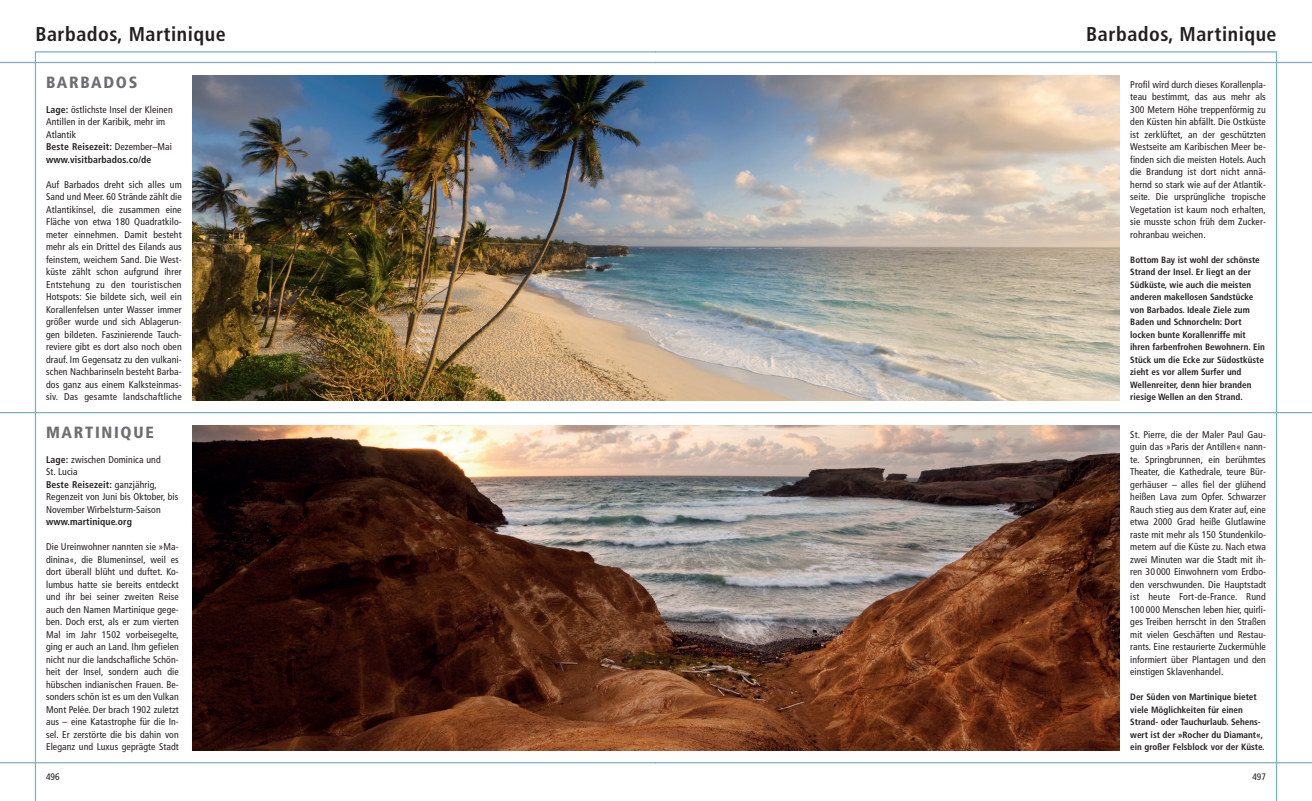
<style>
.page{position:relative;width:1312px;height:801px;background:#fff}
.page>*{position:absolute;margin:0;border:0;box-sizing:border-box;transform-origin:0 0}
.t1{font:700 condensed 20px "Frutiger";letter-spacing:.025em;color:#231f20}
.t2{font:900 condensed 16.25px "Frutiger";letter-spacing:.105em;color:#6d6e71}
.t3{font:condensed 9.75px/12.5px "Frutiger";letter-spacing:.01em;color:#231f20;text-align:justify}
.t4{font:700 condensed 9.75px "Frutiger";letter-spacing:.01em;color:#231f20}
.t5{font:condensed 9.38px "Frutiger";color:#231f20}
.t6{font:700 condensed 9.12px/12.5px "Frutiger";color:#231f20}
.s1{font-weight:700}
</style>
<div class="page">
<img style="left:0;top:51px;width:656px;height:750px">
<img style="left:656px;top:51px;width:655px;height:750px">
<h1 class="t1" style="left:35px;top:26px;width:192px">Barbados, Martinique</h1>
<h2 class="t2" style="left:46px;top:76px;width:93px">BARBADOS</h2>
<p class="t3" style="left:46px;top:104px;width:128px;text-align:left"><span class="s1">Lage:</span> östlichste Insel der Kleinen<br>Antillen in der Karibik, mehr im<br>Atlantik<br><span class="s1">Beste Reisezeit:</span> Dezember–Mai <span class="s1">www.visitbarbados.co/de</span></p>
<p class="t3" style="left:46px;top:179px;width:137px">Auf Barbados dreht sich alles um Sand und Meer. 60 Strände zählt die Atlantikinsel, die zusammen eine Fläche von etwa 180 Quadratkilo&shy;meter einnehmen. Damit besteht mehr als ein Drittel des Eilands aus feinstem, weichem Sand. Die West&shy;küste zählt schon aufgrund ihrer Entstehung zu den touristischen Hotspots: Sie bildete sich, weil ein Korallenfelsen unter Wasser immer größer wurde und sich Ablagerun&shy;gen bildeten. Faszinierende Tauch&shy;reviere gibt es dort also noch oben drauf. Im Gegensatz zu den vulkani&shy;schen Nachbarinseln besteht Barba&shy;dos ganz aus einem Kalksteinmas&shy;siv. Das gesamte landschaftliche</p>
<h2 class="t2" style="left:46px;top:426px;width:109px">MARTINIQUE</h2>
<p class="t3" style="left:46px;top:454px;width:134px;text-align:left"><span class="s1">Lage:</span> zwischen Dominica und<br>St. Lucia<br><span class="s1">Beste Reisezeit:</span> ganzjährig,<br>Regenzeit von Juni bis Oktober, bis<br>November Wirbelsturm-Saison</p>
<p class="t4" style="left:46px;top:518px;width:87px">www.martinique.org</p>
<p class="t3" style="left:46px;top:541px;width:134px">Die Ureinwohner nannten sie »Ma&shy;dinina«, die Blumeninsel, weil es dort überall blüht und duftet. Ko&shy;lumbus hatte sie bereits entdeckt und ihr bei seiner zweiten Reise auch den Namen Martinique gege&shy;ben. Doch erst, als er zum vierten Mal im Jahr 1502 vorbeisegelte, ging er auch an Land. Ihm gefielen nicht nur die landschafliche Schön&shy;heit der Insel, sondern auch die hübschen indianischen Frauen. Be&shy;sonders schön ist es um den Vulkan Mont Pelée. Der brach 1902 zuletzt aus – eine Katastrophe für die In&shy;sel. Er zerstörte die bis dahin von Eleganz und Luxus geprägte Stadt</p>
<p class="t5" style="left:46px;top:772px;width:15px">496</p>
<h1 class="t1" style="left:1086px;top:26px;width:192px">Barbados, Martinique</h1>
<p class="t3" style="left:1129px;top:79px;width:137px">Profil wird durch dieses Korallenpla&shy;teau bestimmt, das aus mehr als 300 Metern Höhe treppenförmig zu den Küsten hin abfällt. Die Ostküste ist zerklüftet, an der geschützten Westseite am Karibischen Meer be&shy;finden sich die meisten Hotels. Auch die Brandung ist dort nicht annä&shy;hernd so stark wie auf der Atlantik&shy;seite. Die ursprüngliche tropische Vegetation ist kaum noch erhalten, sie musste schon früh dem Zucker&shy;rohranbau weichen.</p>
<p class="t6" style="left:1129px;top:254px;width:136px">Bottom Bay ist wohl der schönste<br>Strand der Insel. Er liegt an der<br>Südküste, wie auch die meisten anderen makellosen Sandstücke von Barbados. Ideale Ziele zum<br>Baden und Schnorcheln: Dort locken bunte Korallenriffe mit ihren farbenfrohen Bewohnern. Ein<br>Stück um die Ecke zur Südostküste zieht es vor allem Surfer und<br>Wellenreiter, denn hier branden riesige Wellen an den Strand.</p>
<p class="t3" style="left:1129px;top:429px;width:137px">St. Pierre, die der Maler Paul Gau&shy;guin das »Paris der Antillen« nann&shy;te. Springbrunnen, ein berühmtes Theater, die Kathedrale, teure Bür&shy;gerhäuser – alles fiel der glühend heißen Lava zum Opfer. Schwarzer Rauch stieg aus dem Krater auf, eine etwa 2000 Grad heiße Glutlawine raste mit mehr als 150 Stundenkilo&shy;metern auf die Küste zu. Nach etwa zwei Minuten war die Stadt mit ih&shy;ren 30 000 Einwohnern vom Erdbo&shy;den verschwunden. Die Hauptstadt ist heute Fort-de-France. Rund 100 000 Menschen leben hier, quirli&shy;ges Treiben herrscht in den Straßen mit vielen Geschäften und Restau&shy;rants. Eine restaurierte Zuckermühle informiert über Plantagen und den einstigen Sklavenhandel.</p>
<p class="t6" style="left:1129px;top:691px;width:136px">Der Süden von Martinique bietet viele Möglichkeiten für einen Strand- oder Tauchurlaub. Sehens&shy;wert ist der »Rocher du Diamant«, ein großer Felsblock vor der Küste.</p>
<p class="t5" style="left:1251px;top:772px;width:15px">497</p>
</div>
